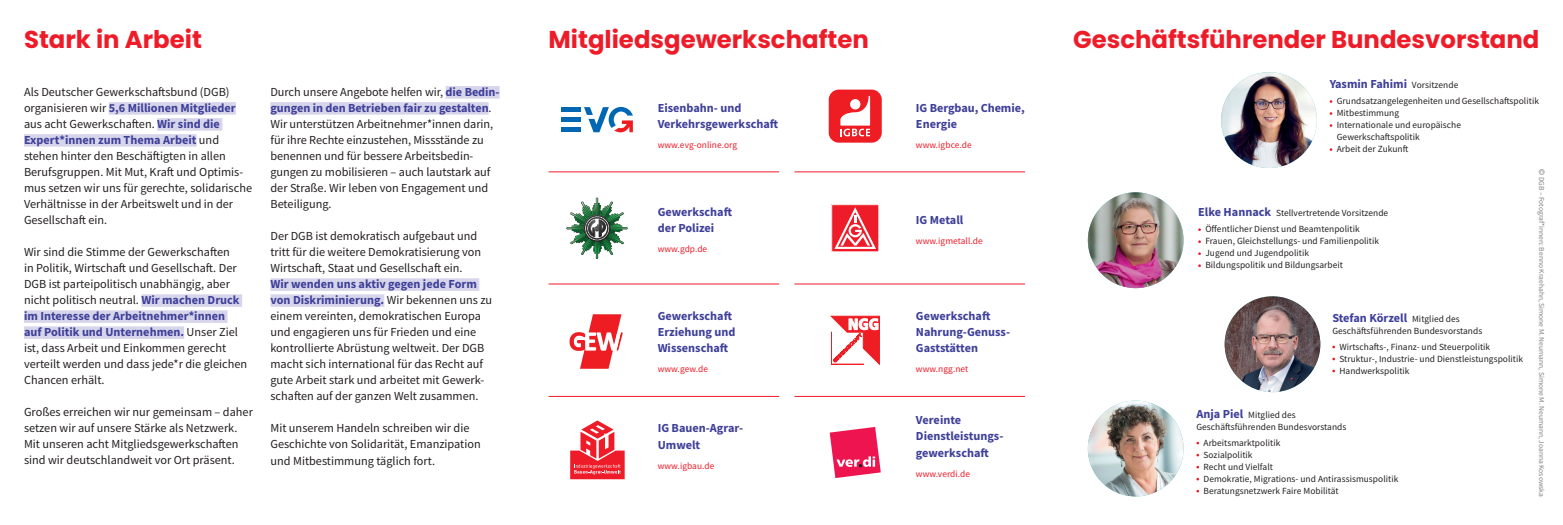
<style>
.page{position:relative;width:1563px;height:525px;background:#fff}
.page>*{position:absolute;margin:0;border:0;box-sizing:border-box;transform-origin:0 0}
.t1{font:700 24.38px "Poppins";color:#ee1c28}
.t2{font:12.25px/16px "Source Sans Pro";color:#231f20}
.t3{font:700 12.25px/16px "Source Sans Pro";color:#3e3f99}
.t4{font:9.38px/12px "Source Sans Pro";letter-spacing:.005em;color:#231f20}
.t5{font:9.38px "Source Sans Pro";letter-spacing:.005em;color:#ee1c28}
.t6{font:7.5px "Source Sans Pro";color:#808285}
.s1{font-weight:700;color:#3e3f99}
.s2{font-weight:400;font-size:9.38px;color:#231f20}
.s3{font-weight:700;font-size:12.25px;color:#3e3f99}
.s4{font-family:"Amnesty Trade Gothic Cn 18"}
</style>
<div class="page">
<div style="left:109px;top:102px;width:127px;height:12px;background:#d7d5ea"></div>
<div style="left:157px;top:118px;width:65px;height:12px;background:#d7d5ea"></div>
<div style="left:24px;top:134px;width:172px;height:12px;background:#d7d5ea"></div>
<div style="left:141px;top:294px;width:101px;height:12px;background:#d7d5ea"></div>
<div style="left:24px;top:310px;width:203px;height:12px;background:#d7d5ea"></div>
<div style="left:24px;top:326px;width:160px;height:12px;background:#d7d5ea"></div>
<div style="left:446px;top:86px;width:54px;height:12px;background:#d7d5ea"></div>
<div style="left:270px;top:102px;width:219px;height:12px;background:#d7d5ea"></div>
<div style="left:270px;top:278px;width:209px;height:12px;background:#d7d5ea"></div>
<div style="left:270px;top:294px;width:114px;height:12px;background:#d7d5ea"></div>
<hr style="left:548px;top:171px;width:231px;height:1px;background:#ee1c28">
<hr style="left:548px;top:283px;width:231px;height:1px;background:#ee1c28">
<hr style="left:548px;top:396px;width:231px;height:1px;background:#ee1c28">
<hr style="left:794px;top:171px;width:231px;height:1px;background:#ee1c28">
<hr style="left:794px;top:283px;width:231px;height:1px;background:#ee1c28">
<hr style="left:794px;top:396px;width:231px;height:1px;background:#ee1c28">
<svg style="left:584px;top:107px;width:49px;height:25px"></svg>
<div style="left:561px;top:107px;width:20px;height:5px;background:#0166b3"></div>
<div style="left:561px;top:117px;width:20px;height:5px;background:#0166b3"></div>
<div style="left:561px;top:127px;width:20px;height:5px;background:#0166b3"></div>
<svg style="left:570px;top:420px;width:55px;height:59px"></svg>
<div style="left:829px;top:89px;width:53px;height:54px;background:#ee1d23;border-radius:10px"></div>
<svg style="left:840px;top:96px;width:30px;height:40px"></svg>
<svg style="left:569px;top:314px;width:54px;height:54px"></svg>
<svg style="left:566px;top:197px;width:62px;height:62px"></svg>
<div style="left:831px;top:204px;width:48px;height:48px;border:1px solid #fff"></div>
<svg style="left:833px;top:205px;width:45px;height:45px"></svg>
<svg style="left:830px;top:427px;width:51px;height:51px"></svg>
<svg style="left:830px;top:315px;width:50px;height:49px"></svg>
<img style="left:1221px;top:72px;width:96px;height:96px;border-radius:48px">
<img style="left:1088px;top:192px;width:95px;height:96px;border-radius:48px">
<img style="left:1224px;top:296px;width:96px;height:96px;border-radius:48px">
<img style="left:1088px;top:400px;width:95px;height:96px;border-radius:48px">
<h1 class="t1" style="left:24px;top:25px;width:179px">Stark in Arbeit</h1>
<p class="t2" style="left:24px;top:84px;width:230px">Als Deutscher Gewerkschaftsbund (DGB) organisieren wir <span class="s1">5,6 Millionen Mitglieder </span>aus acht Gewerkschaften. <span class="s1">Wir sind die Expert*innen zum Thema Arbeit</span> und stehen hinter den Beschäftigten in allen Berufsgruppen. Mit Mut, Kraft und Optimis&shy;mus setzen wir uns für gerechte, solidarische Verhältnisse in der Arbeitswelt und in der Gesellschaft ein.</p>
<p class="t2" style="left:24px;top:244px;width:225px">Wir sind die Stimme der Gewerkschaften<br>in Politik, Wirtschaft und Gesellschaft. Der DGB ist parteipolitisch unabhängig, aber nicht politisch neutral. <span class="s1">Wir machen Druck im Interesse der Arbeitnehmer*innen<br>auf Politik und Unternehmen.</span> Unser Ziel ist, dass Arbeit und Einkommen gerecht verteilt werden und dass jede*r die gleichen Chancen erhält.</p>
<p class="t2" style="left:24px;top:404px;width:230px">Großes erreichen wir nur gemeinsam – daher setzen wir auf unsere Stärke als Netzwerk.<br>Mit unseren acht Mitgliedsgewerkschaften sind wir deutschlandweit vor Ort präsent.</p>
<p class="t2" style="left:270px;top:84px;width:230px">Durch unsere Angebote helfen wir, <span class="s1">die Bedin&shy;gungen in den Betrieben fair zu gestalten</span>.<br>Wir unterstützen Arbeitnehmer*innen darin, für ihre Rechte einzustehen, Missstände zu benennen und für bessere Arbeitsbedin&shy;gungen zu mobilisieren – auch lautstark auf der Straße. Wir leben von Engagement und Beteiligung.</p>
<p class="t2" style="left:270px;top:228px;width:212px">Der DGB ist demokratisch aufgebaut und tritt für die weitere Demokratisierung von<br>Wirtschaft, Staat und Gesellschaft ein.</p>
<p class="t2" style="left:270px;top:276px;width:223px"><span class="s1">Wir wenden uns aktiv gegen jede Form von Diskriminierung.</span> Wir bekennen uns zu einem vereinten, demokratischen Europa und engagieren uns für Frieden und eine kontrollierte Abrüstung weltweit. Der DGB macht sich international für das Recht auf gute Arbeit stark und arbeitet mit Gewerk&shy;schaften auf der ganzen Welt zusammen.</p>
<p class="t2" style="left:270px;top:420px;width:212px">Mit unserem Handeln schreiben wir die<br>Geschichte von Solidarität, Emanzipation und Mitbestimmung täglich fort.</p>
<h1 class="t1" style="left:548px;top:25px;width:322px">Mitgliedsgewerkschaften</h1>
<p class="t3" style="left:658px;top:100px;width:122px">Eisenbahn- und<br>Verkehrsgewerkschaft</p>
<p class="t5" style="left:658px;top:139px;width:81px">www.evg-online.org</p>
<p class="t3" style="left:658px;top:204px;width:76px">Gewerkschaft der Polizei</p>
<p class="t5" style="left:658px;top:243px;width:51px">www.gdp.de</p>
<p class="t3" style="left:658px;top:308px;width:79px">Gewerkschaft<br>Erziehung und<br>Wissenschaft</p>
<p class="t5" style="left:658px;top:363px;width:52px">www.gew.de</p>
<p class="t3" style="left:658px;top:420px;width:87px">IG Bauen-Agrar-<br>Umwelt</p>
<p class="t5" style="left:658px;top:459px;width:58px">www.igbau.de</p>
<p class="t3" style="left:916px;top:100px;width:110px">IG Bergbau, Chemie,<br>Energie</p>
<p class="t5" style="left:916px;top:139px;width:57px">www.igbce.de</p>
<p class="t3" style="left:916px;top:212px;width:49px">IG Metall</p>
<p class="t5" style="left:916px;top:235px;width:68px">www.igmetall.de</p>
<p class="t3" style="left:916px;top:308px;width:96px">Gewerkschaft<br>Nahrung-Genuss-<br>Gaststätten</p>
<p class="t5" style="left:916px;top:363px;width:54px">www.ngg.net</p>
<p class="t3" style="left:916px;top:412px;width:88px">Vereinte<br>Dienstleistungs&shy;gewerkschaft</p>
<p class="t5" style="left:916px;top:467px;width:56px">www.verdi.de</p>
<h1 class="t1" style="left:1073px;top:25px;width:468px">Geschäftsführender Bundesvorstand</h1>
<p class="t3" style="left:1329px;top:76px;width:130px">Yasmin Fahimi <span class="s2">Vorsitzende</span></p>
<p class="t4" style="left:1336px;top:95px;width:204px">Grundsatzangelegenheiten und Gesellschaftspolitik<br>Mitbestimmung<br>Internationale und europäische<br>Gewerkschaftspolitik<br>Arbeit der Zukunft</p>
<p class="t4" style="left:1205px;top:205px;width:184px;line-height:16px;text-indent:-7px"><span class="s3">Elke Hannack</span> Stellvertretende Vorsitzende<br>Öffentlicher Dienst und Beamtenpolitik</p>
<p class="t4" style="left:1205px;top:235px;width:175px">Frauen, Gleichstellungs- und Familienpolitik<br>Jugend und Jugendpolitik<br>Bildungspolitik und Bildungsarbeit</p>
<p class="t3" style="left:1332px;top:309px;width:129px">Stefan Körzell <span class="s2">Mitglied des</span></p>
<p class="t4" style="left:1339px;top:322px;width:152px;line-height:16px;text-indent:-7px">Geschäftsführenden Bundesvorstands<br>Wirtschafts-, Finanz- und Steuerpolitik</p>
<p class="t4" style="left:1339px;top:352px;width:185px">Struktur-, Industrie- und Dienstleistungspolitik<br>Handwerkspolitik</p>
<p class="t4" style="left:1196px;top:408px;width:151px"><span class="s3">Anja Piel</span> Mitglied des<br>Geschäftsführenden Bundesvorstands</p>
<p class="t4" style="left:1203px;top:436px;width:196px">Arbeitsmarktpolitik<br>Sozialpolitik<br>Recht und Vielfalt<br>Demokratie, Migrations- und Antirassismuspolitik<br>Beratungsnetzwerk Faire Mobilität</p>
<p class="t6" style="left:1546px;top:169px;width:329px;rotate:90deg"><span class="s4">©</span> DGB – Fotograf*innen: Benno Kraehahn, Simone M. Neumann, Simone M. Neumann, Joanna Kosowska</p>
</div>
